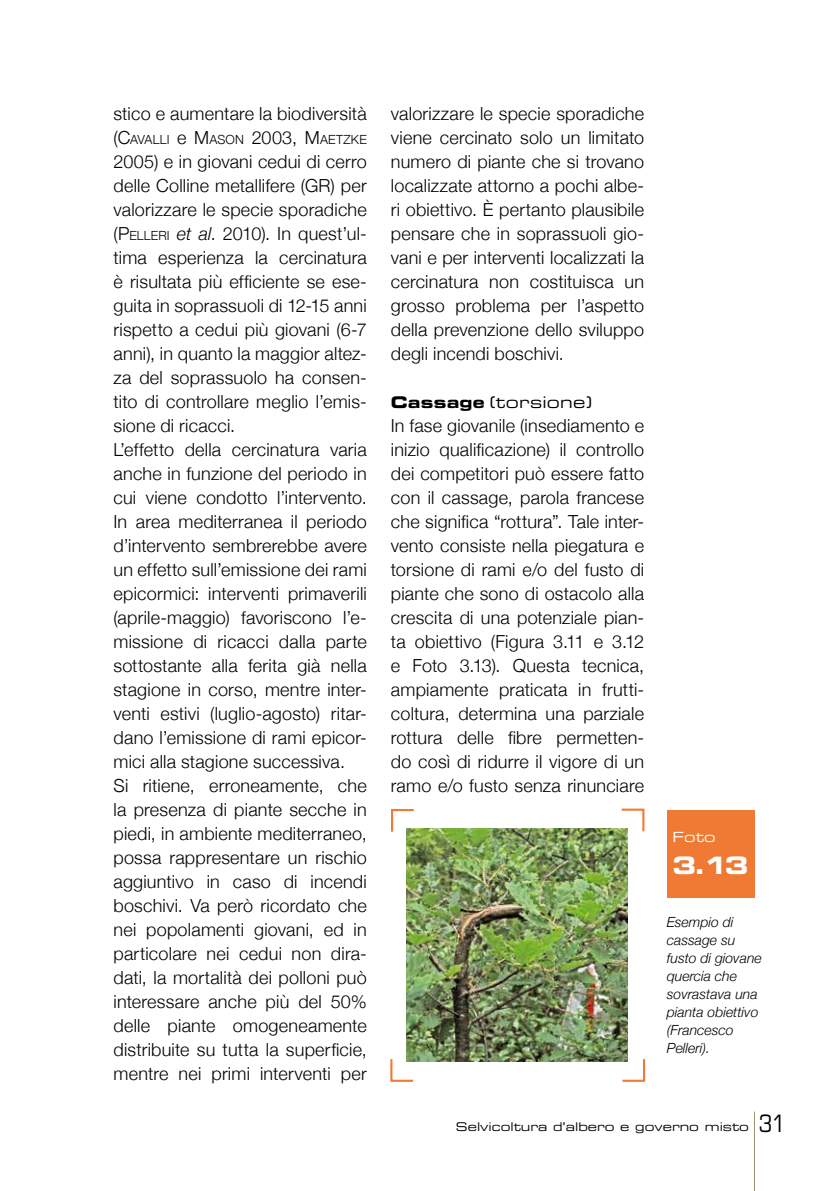
<style>
.page{position:relative;width:840px;height:1191px;background:#fff}
.page>*{position:absolute;margin:0;border:0;box-sizing:border-box;transform-origin:0 0}
.t1{font:24px "Eurostile LT Std Bold Ex 2";color:#fff}
.t2{font:300 18px/24px "Helvetica Neue";letter-spacing:.01em;color:#000;text-align:justify}
.t3{font:16px "Eurostile LT Std Ex 2";letter-spacing:.015em;color:#000}
.t4{font:italic 300 14px/18px "Helvetica Neue";color:#000}
.t5{font:14px "Eurostile LT Std Ex 2";color:#fff}
.t6{font:300 12.6px "Helvetica Neue";letter-spacing:.015em;color:#000}
.t7{font:12px "Eurostile LT Std Ex 2";color:#000}
.s1{font-size:18px}
.s2{font-style:inherit}
.s3{font-size:12.6px}
.s4{font-style:italic}
.s5{font-family:"Eurostile LT Std Bold Ex 2"}
.s6{font-family:"Eurostile LT Std";font-stretch:condensed;font-size:24px}
</style>
<div class="page">
<hr style="left:753px;top:1111px;width:1px;height:80px;background:#9e8e70">
<img style="left:406px;top:829px;width:221px;height:232px">
<svg style="left:390px;top:1058px;width:24px;height:24px"></svg>
<svg style="left:391px;top:809px;width:23px;height:23px"></svg>
<svg style="left:620px;top:808px;width:25px;height:24px"></svg>
<svg style="left:621px;top:1058px;width:24px;height:24px"></svg>
<div style="left:666px;top:810px;width:88px;height:88px;background:#ef7a33"></div>
<p class="t2" style="left:113px;top:101px;width:255px">stico e aumentare la biodiversità</p>
<p class="t6" style="left:113px;top:132px;width:255px"><span class="s1">(</span><span class="s1">C</span>AVALLI <span class="s1">e</span> <span class="s1">M</span>ASON <span class="s1">2003,</span> <span class="s1">M</span>AETZKE</p>
<p class="t2" style="left:113px;top:149px;width:255px;text-align:left">2005) e in giovani cedui di cerro delle Colline metallifere (GR) per valorizzare le specie sporadiche (<span class="s2">P</span><span class="s3">ELLERI</span> <span class="s4">et al</span>. 2010). In quest’ul&shy;tima esperienza la cercinatura è risultata più efficiente se ese&shy;guita in soprassuoli di 12-15 anni rispetto a cedui più giovani (6-7 anni), in quanto la maggior altez&shy;za del soprassuolo ha consen&shy;tito di controllare meglio l’emis&shy;sione di ricacci.<br>L’effetto della cercinatura varia anche in funzione del periodo in cui viene condotto l’intervento.<br>In area mediterranea il periodo d’intervento sembrerebbe avere un effetto sull’emissione dei rami epicormici: interventi primaverili (aprile-maggio) favoriscono l’e&shy;missione di ricacci dalla parte sottostante alla ferita già nella stagione in corso, mentre inter&shy;venti estivi (luglio-agosto) ritar&shy;dano l’emissione di rami epicor&shy;mici alla stagione successiva.<br>Si ritiene, erroneamente, che la presenza di piante secche in piedi, in ambiente mediterraneo, possa rappresentare un rischio aggiuntivo in caso di incendi boschivi. Va però ricordato che nei popolamenti giovani, ed in particolare nei cedui non dira&shy;dati, la mortalità dei polloni può interessare anche più del 50% delle piante omogeneamente distribuite su tutta la superficie, mentre nei primi interventi per</p>
<p class="t2" style="left:390px;top:101px;width:255px">valorizzare le specie sporadiche viene cercinato solo un limitato numero di piante che si trovano localizzate attorno a pochi albe&shy;ri obiettivo. È pertanto plausibile pensare che in soprassuoli gio&shy;vani e per interventi localizzati la cercinatura non costituisca un grosso problema per l’aspetto della prevenzione dello sviluppo degli incendi boschivi.</p>
<p class="t3" style="left:390px;top:391px;width:202px"><span class="s5">Cassage</span> (torsione)</p>
<p class="t2" style="left:390px;top:413px;width:255px">In fase giovanile (insediamento e inizio qualificazione) il controllo dei competitori può essere fatto con il cassage, parola francese che significa “rottura”. Tale inter&shy;vento consiste nella piegatura e torsione di rami e/o del fusto di piante che sono di ostacolo alla crescita di una potenziale pian&shy;ta obiettivo (Figura 3.11 e 3.12 e Foto 3.13). Questa tecnica, ampiamente praticata in frutti&shy;coltura, determina una parziale rottura delle fibre permetten&shy;do così di ridurre il vigore di un ramo e/o fusto senza rinunciare</p>
<p class="t5" style="left:672px;top:827px;width:44px">Foto</p>
<h1 class="t1" style="left:672px;top:848px;width:77px">3.13</h1>
<p class="t4" style="left:666px;top:913px;width:96px">Esempio di cassage su fusto di giovane quercia che sovrastava una pianta obiettivo (Francesco<br>Pelleri).</p>
<p class="t7" style="left:455px;top:1118px;width:331px">Selvicoltura d’albero e governo misto <span class="s6">31</span></p>
</div>
